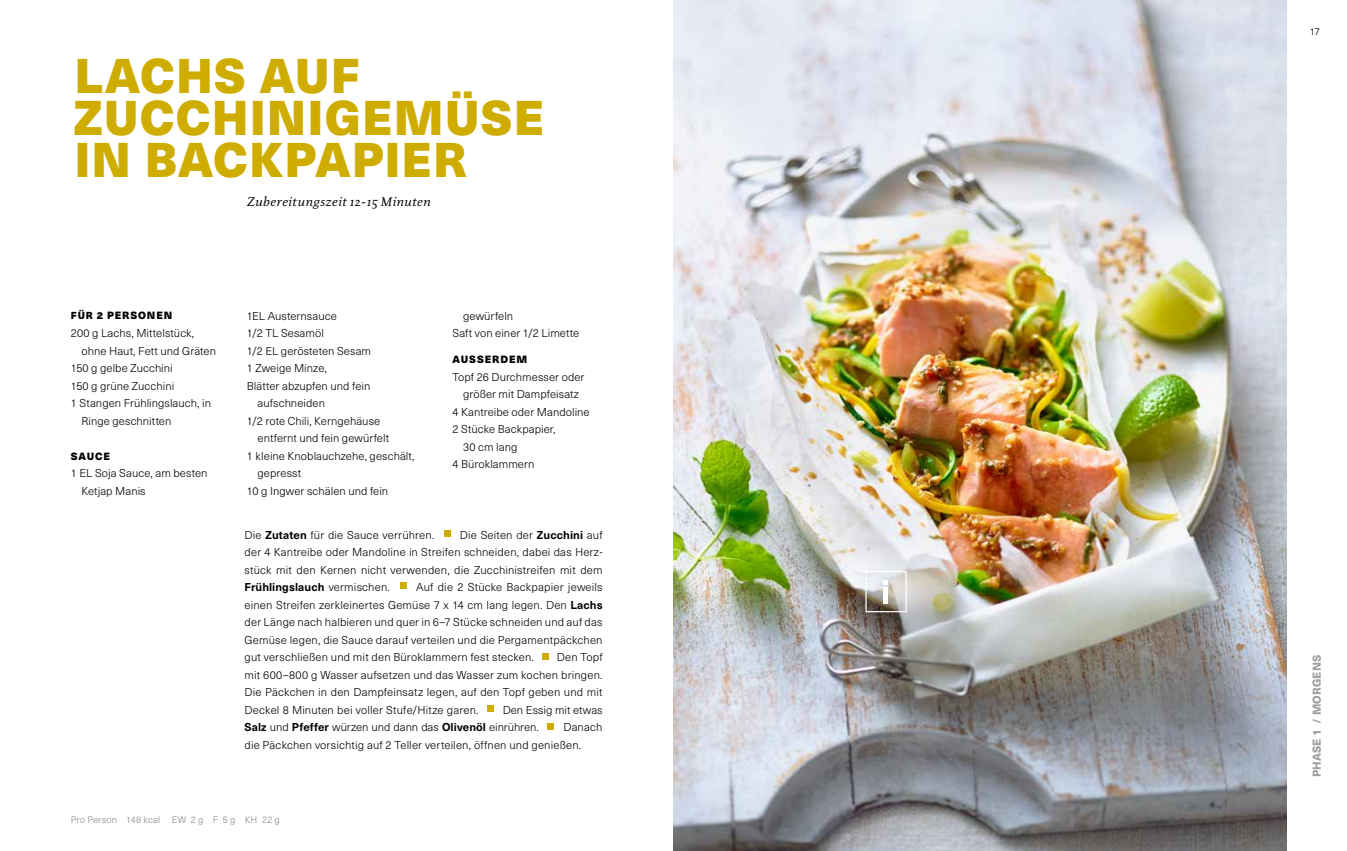
<style>
.page{position:relative;width:1347px;height:851px;background:#fff}
.page>*{position:absolute;margin:0;border:0;box-sizing:border-box;transform-origin:0 0}
.t1{font:900 47.88px/41.6px "Neue Haas Unica Pro";letter-spacing:.02em;color:#cead00}
.t2{font:italic 12.75px "DTL Documenta ST";letter-spacing:.04em;color:#000}
.t3{font:300 11.25px/17.5px "Neue Haas Unica Pro";letter-spacing:.005em;color:#000}
.t4{font:800 11.25px "Neue Haas Unica Pro";letter-spacing:.01em;color:#9d9e9e}
.t5{font:900 10.25px "Neue Haas Unica Pro";letter-spacing:.085em;color:#000}
.t6{font:300 10px "Neue Haas Unica Pro";color:#000}
.t7{font:300 9.38px "Neue Haas Unica Pro";letter-spacing:.01em;color:#878988}
.s1{font-size:10px}
.s2{font-weight:700}
</style>
<div class="page">
<img style="left:673px;top:0;width:613px;height:850px">
<div style="left:883px;top:586px;width:5px;height:17px;background:#fff"></div>
<svg style="left:883px;top:579px;width:5px;height:5px"></svg>
<svg style="left:444px;top:530px;width:6px;height:6px"></svg>
<div style="left:400px;top:582px;width:6px;height:7px;background:#cead00"></div>
<div style="left:542px;top:652px;width:6px;height:7px;background:#cead00"></div>
<div style="left:487px;top:705px;width:7px;height:6px;background:#cead00"></div>
<div style="left:548px;top:722px;width:6px;height:7px;background:#cead00"></div>
<div style="left:865px;top:571px;width:41px;height:41px;border:1px solid #fff"></div>
<h1 class="t1" style="left:74px;top:56px;width:472px">LACHS AUF<br>ZUCCHINIGEMÜSE<br>IN BACKPAPIER</h1>
<p class="t2" style="left:247px;top:194px;width:185px">Zubereitungszeit 12-15 Minuten</p>
<p class="t5" style="left:71px;top:308px;width:103px"><span class="s1">FÜR 2</span> PERSONEN</p>
<p class="t3" style="left:71px;top:324px;width:125px">200 g Lachs, Mittelstück,</p>
<p class="t3" style="left:81px;top:342px;width:136px">ohne Haut, Fett und Gräten</p>
<p class="t3" style="left:71px;top:359px;width:103px">150 g gelbe Zucchini</p>
<p class="t3" style="left:71px;top:377px;width:105px">150 g grüne Zucchini</p>
<p class="t3" style="left:71px;top:394px;width:142px">1 Stangen Frühlingslauch, in</p>
<p class="t3" style="left:81px;top:412px;width:91px">Ringe geschnitten</p>
<p class="t5" style="left:71px;top:449px;width:41px">SAUCE</p>
<p class="t3" style="left:81px;top:464px;width:127px;text-indent:-11px">1 EL Soja Sauce, am besten<br>Ketjap Manis</p>
<p class="t3" style="left:247px;top:307px;width:91px">1EL Austernsauce</p>
<p class="t3" style="left:247px;top:324px;width:78px">1/2 TL Sesamöl</p>
<p class="t3" style="left:247px;top:342px;width:126px">1/2 EL gerösteten Sesam</p>
<p class="t3" style="left:247px;top:359px;width:81px">1 Zweige Minze,</p>
<p class="t3" style="left:247px;top:377px;width:125px">Blätter abzupfen und fein</p>
<p class="t3" style="left:257px;top:394px;width:69px">aufschneiden</p>
<p class="t3" style="left:247px;top:412px;width:135px">1/2 rote Chili, Kerngehäuse</p>
<p class="t3" style="left:257px;top:429px;width:133px">entfernt und fein gewürfelt</p>
<p class="t3" style="left:247px;top:447px;width:169px">1 kleine Knoblauchzehe, geschält,</p>
<p class="t3" style="left:257px;top:464px;width:45px">gepresst</p>
<p class="t3" style="left:247px;top:482px;width:143px">10 g Ingwer schälen und fein</p>
<p class="t3" style="left:452px;top:307px;width:128px;text-indent:11px">gewürfeln<br>Saft von einer 1/2 Limette</p>
<p class="t5" style="left:452px;top:353px;width:76px">AUSSERDEM</p>
<p class="t3" style="left:452px;top:368px;width:133px">Topf 26 Durchmesser oder</p>
<p class="t3" style="left:463px;top:386px;width:117px">größer mit Dampfeisatz</p>
<p class="t3" style="left:452px;top:403px;width:139px">4 Kantreibe oder Mandoline</p>
<p class="t3" style="left:452px;top:421px;width:105px">2 Stücke Backpapier,</p>
<p class="t3" style="left:463px;top:438px;width:56px">30 cm lang</p>
<p class="t3" style="left:452px;top:456px;width:83px">4 Büroklammern</p>
<p class="t3" style="left:244px;top:526px;width:359px;text-align:justify;text-indent:215px">Die Seiten der <span class="s2">Zucchini</span> auf der 4 Kantreibe oder Mandoline in Streifen schneiden, dabei das Herz&shy;stück mit den Kernen nicht verwenden, die Zucchinistreifen mit dem <span class="s2">Frühlingslauch</span> vermischen.</p>
<p class="t3" style="left:244px;top:526px;width:191px">Die <span class="s2">Zutaten</span> für die Sauce verrühren.</p>
<p class="t3" style="left:244px;top:578px;width:359px;text-align:justify;text-indent:172px">Auf die 2 Stücke Backpapier jeweils einen Streifen zerkleinertes Gemüse 7 x 14 cm lang legen. Den <span class="s2">Lachs </span>der Länge nach halbieren und quer in 6–7 Stücke schneiden und auf das Gemüse legen, die Sauce darauf verteilen und die Pergamentpäckchen gut verschließen und mit den Büroklammern fest stecken.</p>
<p class="t3" style="left:244px;top:648px;width:359px;text-align:justify;text-indent:312px">Den Topf mit 600–800 g Wasser aufsetzen und das Wasser zum kochen bringen.<br>Die Päckchen in den Dampfeinsatz legen, auf den Topf geben und mit Deckel 8 Minuten bei voller Stufe/Hitze garen.</p>
<p class="t3" style="left:244px;top:701px;width:359px;text-indent:258px">Den Essig mit etwas<br><span class="s2">Salz</span> und <span class="s2">Pfeffer</span> würzen und dann das <span class="s2">Olivenöl</span> einrühren.</p>
<p class="t3" style="left:244px;top:718px;width:359px;text-indent:319px">Danach die Päckchen vorsichtig auf 2 Teller verteilen, öffnen und genießen.</p>
<p class="t7" style="left:71px;top:813px;width:210px">Pro Person 148 kcal EW 2 g F 5 g KH 22 g</p>
<p class="t6" style="left:1309px;top:26px;width:12px">17</p>
<p class="t4" style="left:1309px;top:777px;width:124px;rotate:-90deg">PHASE 1 / MORGENS</p>
</div>
